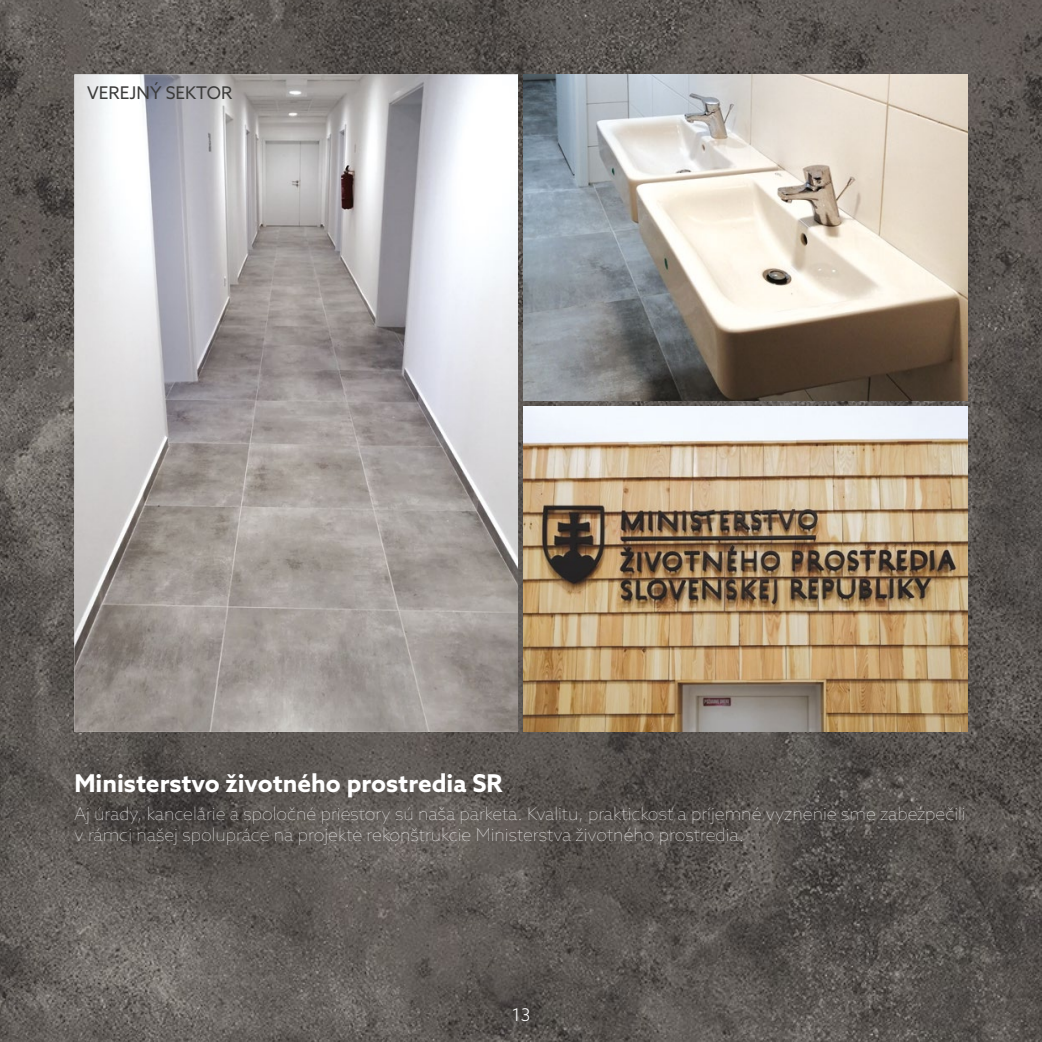
<style>
.page{position:relative;width:1042px;height:1042px;background:#fff}
.page>*{position:absolute;margin:0;border:0;box-sizing:border-box;transform-origin:0 0}
.t1{font:700 24.5px "Azo Sans";color:#fff}
.t2{font:100 17.5px/21px "Azo Sans";color:#fff}
.t3{font:17.5px "Azo Sans";color:#3c3c3b}
.t4{font:300 17.5px "Azo Sans";color:#fff}
</style>
<div class="page">
<img style="left:0;top:0;width:1042px;height:1042px">
<img style="left:524px;top:74px;width:443px;height:326px">
<img style="left:74px;top:74px;width:444px;height:658px">
<img style="left:524px;top:406px;width:443px;height:326px">
<p class="t3" style="left:87px;top:82px;width:147px">VEREJNÝ SEKTOR</p>
<h1 class="t1" style="left:74px;top:767px;width:430px">Ministerstvo životného prostredia SR</h1>
<p class="t2" style="left:74px;top:803px;width:893px">Aj úrady, kancelárie a spoločné priestory sú naša parketa. Kvalitu, praktickosť a príjemné vyznenie sme zabezpečili v rámci našej spolupráce na projekte rekonštrukcie Ministerstva životného prostredia.</p>
<p class="t4" style="left:512px;top:1003px;width:20px">13</p>
</div>
